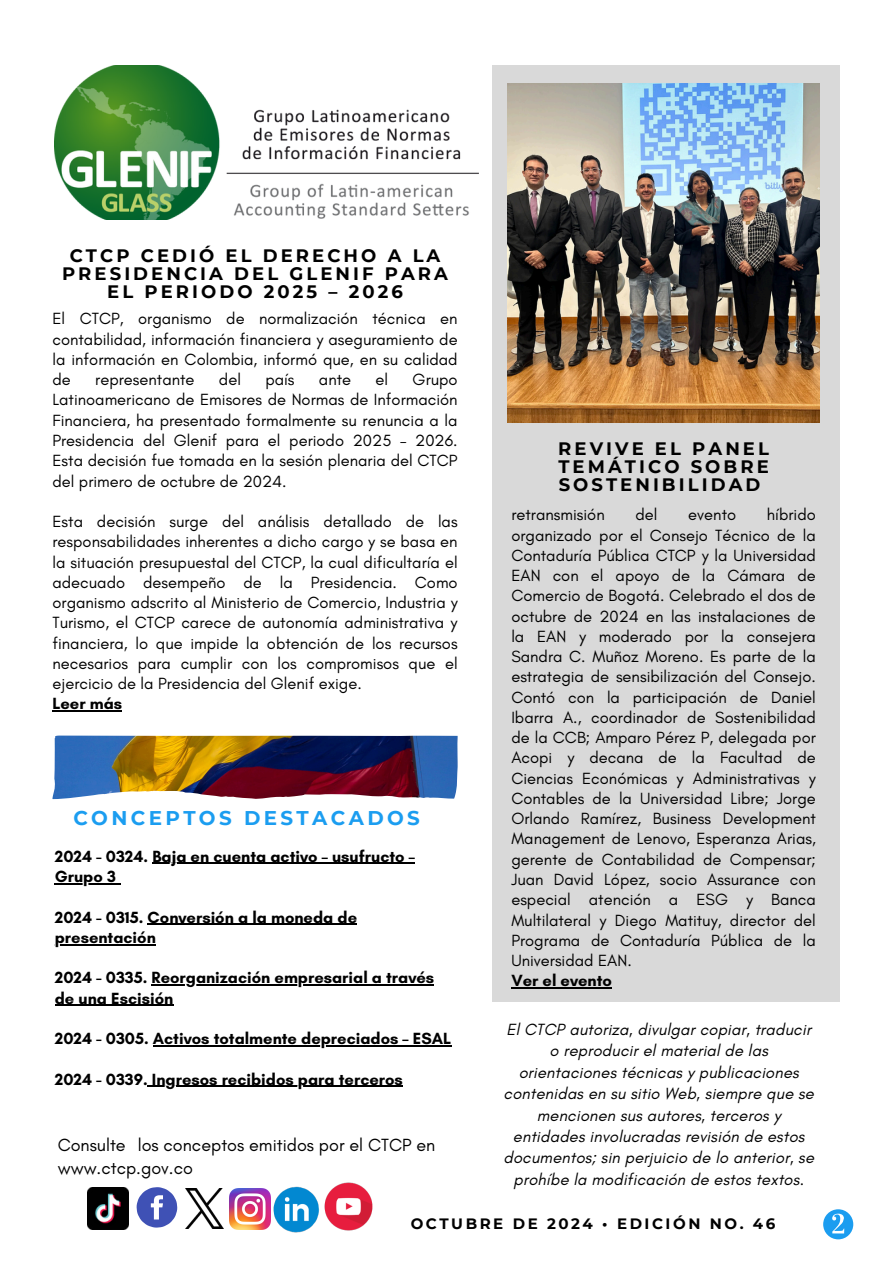
<style>
.page{position:relative;width:894px;height:1264px;background:#fff}
.page>*{position:absolute;margin:0;border:0;box-sizing:border-box;transform-origin:0 0}
.t1{font:700 19.8px "Montserrat";letter-spacing:.17em;color:#1b9df0}
.t2{font:700 18px/18px "Montserrat";letter-spacing:.17em;color:#000;text-align:center}
.t3{font:18px "Glacial Indifference";color:#000}
.t4{font:16.5px/20.2px "Glacial Indifference";color:#000;text-align:justify}
.t5{font:italic 16.5px/21.3px "Glacial Indifference";letter-spacing:.01em;color:#000;text-align:center}
.t6{font:700 16.5px "Glacial Indifference";color:#000}
.t7{font:700 15px "Montserrat";letter-spacing:.17em;color:#000}
</style>
<div class="page">
<div style="left:492px;top:65px;width:347px;height:936px;background:#d9d9d9"></div>
<svg style="left:137px;top:1187px;width:40px;height:40px"></svg>
<svg style="left:823px;top:1209px;width:30px;height:30px"></svg>
<img style="left:270px;top:1182px;width:103px;height:51px">
<img style="left:230px;top:1188px;width:40px;height:41px">
<img style="left:87px;top:1187px;width:42px;height:42px">
<img style="left:185px;top:1188px;width:38px;height:40px">
<img style="left:52px;top:735px;width:405px;height:64px">
<img style="left:55px;top:65px;width:423px;height:155px">
<img style="left:507px;top:83px;width:312px;height:339px">
<hr style="left:152px;top:862px;width:263px;height:2px;background:#000">
<hr style="left:55px;top:883px;width:61px;height:1px;background:#000">
<hr style="left:147px;top:923px;width:210px;height:1px;background:#000">
<hr style="left:55px;top:943px;width:101px;height:2px;background:#000">
<hr style="left:151px;top:984px;width:283px;height:1px;background:#000">
<hr style="left:55px;top:1004px;width:118px;height:1px;background:#000">
<hr style="left:153px;top:1045px;width:298px;height:1px;background:#000">
<hr style="left:152px;top:1085px;width:251px;height:1px;background:#000">
<hr style="left:52px;top:710px;width:70px;height:1px;background:#000">
<hr style="left:511px;top:987px;width:100px;height:1px;background:#000">
<p class="t2" style="left:62px;top:247px;width:387px">CTCP CEDIÓ EL DERECHO A LA<br>PRESIDENCIA DEL GLENIF PARA<br>EL PERIODO 2025 – 2026</p>
<p class="t4" style="left:52px;top:308px;width:406px">El CTCP, organismo de normalización técnica en contabilidad, información financiera y aseguramiento de la información en Colombia, informó que, en su calidad de</p>
<p class="t4" style="left:95px;top:369px;width:101px">representante</p>
<p class="t4" style="left:219px;top:369px;width:24px">del</p>
<p class="t4" style="left:265px;top:369px;width:31px">país</p>
<p class="t4" style="left:319px;top:369px;width:34px">ante</p>
<p class="t4" style="left:375px;top:369px;width:14px">el</p>
<p class="t4" style="left:52px;top:369px;width:406px;text-indent:360px">Grupo Latinoamericano de Emisores de Normas de Información Financiera, ha presentado formalmente su renuncia a la Presidencia del Glenif para el periodo 2025 – 2026.<br>Esta decisión fue tomada en la sesión plenaria del CTCP del primero de octubre de 2024.</p>
<p class="t4" style="left:52px;top:511px;width:406px">Esta decisión surge del análisis detallado de las responsabilidades inherentes a dicho cargo y se basa en la situación presupuestal del CTCP, la cual dificultaría el adecuado desempeño de la Presidencia. Como organismo adscrito al Ministerio de Comercio, Industria y Turismo, el CTCP carece de autonomía administrativa y financiera, lo que impide la obtención de los recursos necesarios para cumplir con los compromisos que el ejercicio de la Presidencia del Glenif exige.</p>
<p class="t6" style="left:52px;top:693px;width:71px">Leer más</p>
<p class="t1" style="left:73px;top:806px;width:348px">CONCEPTOS DESTACADOS</p>
<p class="t6" style="left:55px;top:846px;width:361px">2024 - 0324. Baja en cuenta activo – usufructo –</p>
<h4 class="t6" style="left:55px;top:866px;width:63px">Grupo 3</h4>
<h4 class="t6" style="left:55px;top:906px;width:304px">2024 - 0315. Conversión a la moneda de</h4>
<h4 class="t6" style="left:55px;top:927px;width:103px">presentación</h4>
<h4 class="t6" style="left:55px;top:967px;width:381px">2024 - 0335. Reorganización empresarial a través</h4>
<h4 class="t6" style="left:55px;top:987px;width:120px">de una Escisión</h4>
<h4 class="t6" style="left:55px;top:1028px;width:398px">2024 - 0305. Activos totalmente depreciados – ESAL</h4>
<h4 class="t6" style="left:55px;top:1068px;width:349px">2024 - 0339. Ingresos recibidos para terceros</h4>
<h2 class="t3" style="left:58px;top:1133px;width:70px">Consulte</h2>
<h2 class="t3" style="left:138px;top:1133px;width:299px">los conceptos emitidos por el CTCP en</h2>
<h2 class="t3" style="left:58px;top:1157px;width:137px">www.ctcp.gov.co</h2>
<p class="t2" style="left:558px;top:439px;width:212px;text-align:justify">REVIVE EL PANEL TEMÁTICO SOBRE SOSTENIBILIDAD</p>
<p class="t4" style="left:511px;top:504px;width:306px;text-indent:255px">híbrido organizado por el Consejo Técnico de la Contaduría Pública CTCP y la Universidad EAN con el apoyo de la Cámara de Comercio de Bogotá. Celebrado el dos de octubre de 2024 en las instalaciones de la EAN y moderado por la consejera Sandra C. Muñoz Moreno. Es parte de la estrategia de sensibilización del Consejo.<br>Contó con la participación de Daniel Ibarra A., coordinador de Sostenibilidad de la CCB; Amparo Pérez P, delegada por Acopi y decana de la Facultad de Ciencias Económicas y Administrativas y Contables de la Universidad Libre; Jorge Orlando Ramírez, Business Development Management de Lenovo, Esperanza Arias, gerente de Contabilidad de Compensar; Juan David López, socio Assurance con especial atención a ESG y Banca Multilateral y Diego Matituy, director del Programa de Contaduría Pública de la Universidad EAN.</p>
<h3 class="t6" style="left:511px;top:970px;width:102px">Ver el evento</h3>
<p class="t5" style="left:503px;top:1018px;width:312px">El CTCP autoriza, divulgar copiar, traducir o reproducir el material de las orientaciones técnicas y publicaciones contenidas en su sitio Web, siempre que se mencionen sus autores, terceros y entidades involucradas revisión de estos documentos; sin perjuicio de lo anterior, se prohíbe la modificación de estos textos.</p>
<p class="t4" style="left:511px;top:504px;width:95px">retransmisión</p>
<p class="t4" style="left:635px;top:504px;width:24px">del</p>
<p class="t4" style="left:688px;top:504px;width:49px">evento</p>
<p class="t7" style="left:410px;top:1214px;width:366px">OCTUBRE DE 2024 • EDICIÓN NO. 46</p>
</div>
